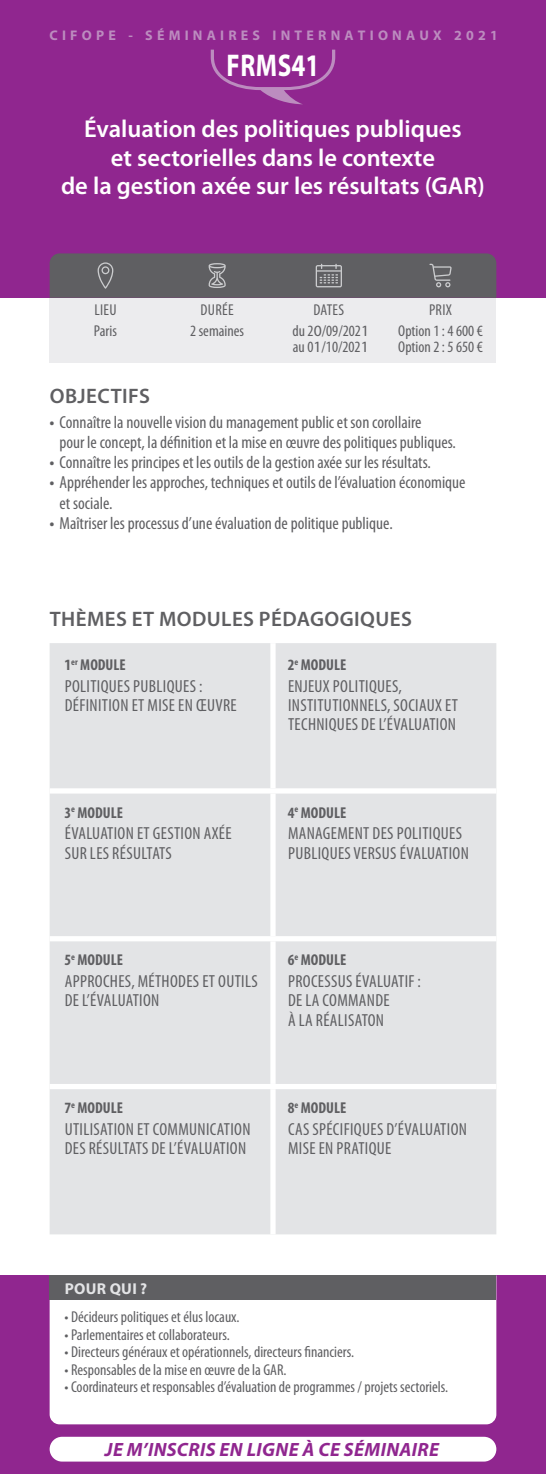
<style>
.page{position:relative;width:546px;height:1474px;background:#fff}
.page>*{position:absolute;margin:0;border:0;box-sizing:border-box;transform-origin:0 0}
.t1{font:700 31.5px "Myriad Pro";letter-spacing:.02em;color:#fff;scale:.8 1}
.t2{font:600 24.5px/28px "Myriad Pro";color:#fff;text-align:center}
.t3{font:600 21px "Myriad Pro";letter-spacing:.02em;color:#5f5f62}
.t4{font:italic 700 19.25px "Myriad Pro";letter-spacing:.02em;color:#90268f}
.t5{font:condensed 17.5px/19.2px "Myriad Pro";letter-spacing:.02em;color:#5f5f62}
.t6{font:condensed 17.5px/20.1px "Myriad Pro";color:#5f5f62}
.t7{font:condensed 15.75px/21.7px "Myriad Pro";color:#5f5f62;text-align:center}
.t8{font:700 condensed 15.75px "Myriad Pro";color:#5f5f62}
.t9{font:700 15.75px "Myriad Pro";letter-spacing:.02em;color:#e3e4e6}
.t10{font:700 14px "Myriad Pro";letter-spacing:.3em;color:#bc8cbf}
.s1{font-stretch:normal}
.s2{font-weight:700}
</style>
<div class="page">
<div style="left:0;top:1275px;width:546px;height:198px;background:#90268f"></div>
<div style="left:50px;top:298px;width:446px;height:64px;background:#ececee"></div>
<div style="left:50px;top:1300px;width:446px;height:124px;background:#fff"></div>
<div style="left:0;top:0;width:546px;height:298px;background:#90268f"></div>
<svg style="left:50px;top:253px;width:446px;height:45px;background:#636165"></svg>
<div style="left:50px;top:1275px;width:446px;height:25px;background:#5f5f62"></div>
<div style="left:50px;top:643px;width:446px;height:591px;background:#e3e4e6"></div>
<div style="left:270px;top:643px;width:5px;height:145px;background:#fff"></div>
<div style="left:50px;top:788px;width:223px;height:5px;background:#fff"></div>
<div style="left:273px;top:788px;width:223px;height:5px;background:#fff"></div>
<div style="left:270px;top:793px;width:5px;height:143px;background:#fff"></div>
<div style="left:50px;top:936px;width:223px;height:5px;background:#fff"></div>
<div style="left:273px;top:936px;width:223px;height:5px;background:#fff"></div>
<div style="left:270px;top:941px;width:5px;height:142px;background:#fff"></div>
<div style="left:50px;top:1083px;width:223px;height:6px;background:#fff"></div>
<div style="left:273px;top:1083px;width:223px;height:6px;background:#fff"></div>
<div style="left:270px;top:1089px;width:5px;height:145px;background:#fff"></div>
<svg style="left:211px;top:50px;width:124px;height:54px"></svg>
<div style="left:50px;top:1436px;width:446px;height:25px;background:#fff;border-radius:12px"></div>
<p class="t10" style="left:50px;top:26px;width:450px">CIFOPE - SÉMINAIRES INTERNATIONAUX 2021</p>
<h1 class="t1" style="left:227px;top:45px;width:118px">FRMS41</h1>
<h2 class="t2" style="left:61px;top:116px;width:425px">Évaluation des politiques publiques<br>et sectorielles dans le contexte<br>de la gestion axée sur les résultats (GAR)</h2>
<p class="t7" style="left:190px;top:299px;width:55px">DURÉE<br>2 semaines</p>
<p class="t7" style="left:94px;top:299px;width:24px;text-align:left">LIEU<br>Paris</p>
<p class="t7" style="left:292px;top:299px;width:78px">DATES<br>du 2<span class="s1">0</span>/09/202<span class="s1">1</span></p>
<p class="t7" style="left:293px;top:336px;width:77px">au 0<span class="s1">1</span>/10/202<span class="s1">1</span></p>
<p class="t7" style="left:398px;top:299px;width:86px">PRIX<br>Option 1 : 4 600 €</p>
<p class="t7" style="left:398px;top:336px;width:86px">Option 2 : 5 650 €</p>
<p class="t3" style="left:50px;top:384px;width:102px">OBJECTIFS</p>
<p class="t6" style="left:60px;top:412px;width:398px;text-indent:-10px"><span class="s2">•</span> Connaître la nouvelle vision du management public et son corollaire<br>pour le concept, la définition et la mise en œuvre des politiques publiques.</p>
<p class="t6" style="left:50px;top:453px;width:383px"><span class="s2">•</span> Connaître les principes et les outils de la gestion axée sur les résultats.</p>
<p class="t6" style="left:60px;top:473px;width:407px;text-indent:-10px"><span class="s2">•</span> Appréhender les approches, techniques et outils de l’évaluation économique et sociale.</p>
<p class="t6" style="left:50px;top:513px;width:344px"><span class="s2">•</span> Maîtriser les processus d’une évaluation de politique publique.</p>
<p class="t3" style="left:50px;top:607px;width:363px">THÈMES ET MODULES PÉDAGOGIQUES</p>
<p class="t8" style="left:64px;top:654px;width:63px">1<sup>er</sup> MODULE</p>
<p class="t5" style="left:65px;top:676px;width:174px">POLITIQUES PUBLIQUES :<br>DÉFINITION ET MISE EN ŒUVRE</p>
<p class="t8" style="left:288px;top:654px;width:60px">2<sup>e</sup> MODULE</p>
<p class="t5" style="left:288px;top:676px;width:171px">ENJEUX POLITIQUES,<br>INSTITUTIONNELS, SOCIAUX ET<br>TECHNIQUES DE L’ÉVALUATION</p>
<p class="t8" style="left:64px;top:802px;width:60px">3<sup>e</sup> MODULE</p>
<p class="t5" style="left:65px;top:824px;width:168px">ÉVALUATION ET GESTION AXÉE<br>SUR LES RÉSULTATS</p>
<p class="t8" style="left:288px;top:802px;width:60px">4<sup>e</sup> MODULE</p>
<p class="t5" style="left:288px;top:824px;width:182px">MANAGEMENT DES POLITIQUES<br>PUBLIQUES VERSUS ÉVALUATION</p>
<p class="t8" style="left:64px;top:950px;width:60px">5<sup>e</sup> MODULE</p>
<p class="t5" style="left:65px;top:972px;width:195px">APPROCHES, MÉTHODES ET OUTILS<br>DE L’ÉVALUATION</p>
<p class="t8" style="left:64px;top:1098px;width:60px">7<sup>e</sup> MODULE</p>
<p class="t5" style="left:65px;top:1119px;width:187px">UTILISATION ET COMMUNICATION<br>DES RÉSULTATS DE L’ÉVALUATION</p>
<p class="t8" style="left:288px;top:950px;width:60px">6<sup>e</sup> MODULE</p>
<p class="t5" style="left:288px;top:972px;width:134px">PROCESSUS ÉVALUATIF :<br>DE LA COMMANDE<br>À LA RÉALISATON</p>
<p class="t8" style="left:288px;top:1098px;width:60px">8<sup>e</sup> MODULE</p>
<p class="t5" style="left:288px;top:1119px;width:180px">CAS SPÉCIFIQUES D’ÉVALUATION<br>MISE EN PRATIQUE</p>
<p class="t9" style="left:65px;top:1278px;width:84px">POUR QUI ?</p>
<p class="t7" style="left:64px;top:1306px;width:177px">• Décideurs politiques et élus locaux.</p>
<p class="t7" style="left:64px;top:1323px;width:167px">• Parlementaires et collaborateurs.</p>
<p class="t7" style="left:64px;top:1341px;width:291px">• Directeurs généraux et opérationnels, directeurs financiers.</p>
<p class="t7" style="left:64px;top:1358px;width:224px">• Responsables de la mise en œuvre de la GAR.</p>
<p class="t7" style="left:64px;top:1376px;width:385px">• Coordinateurs et responsables d’évaluation de programmes / projets sectoriels.</p>
<p class="t4" style="left:105px;top:1437px;width:335px">JE M’INSCRIS EN LIGNE À CE SÉMINAIRE</p>
</div>
